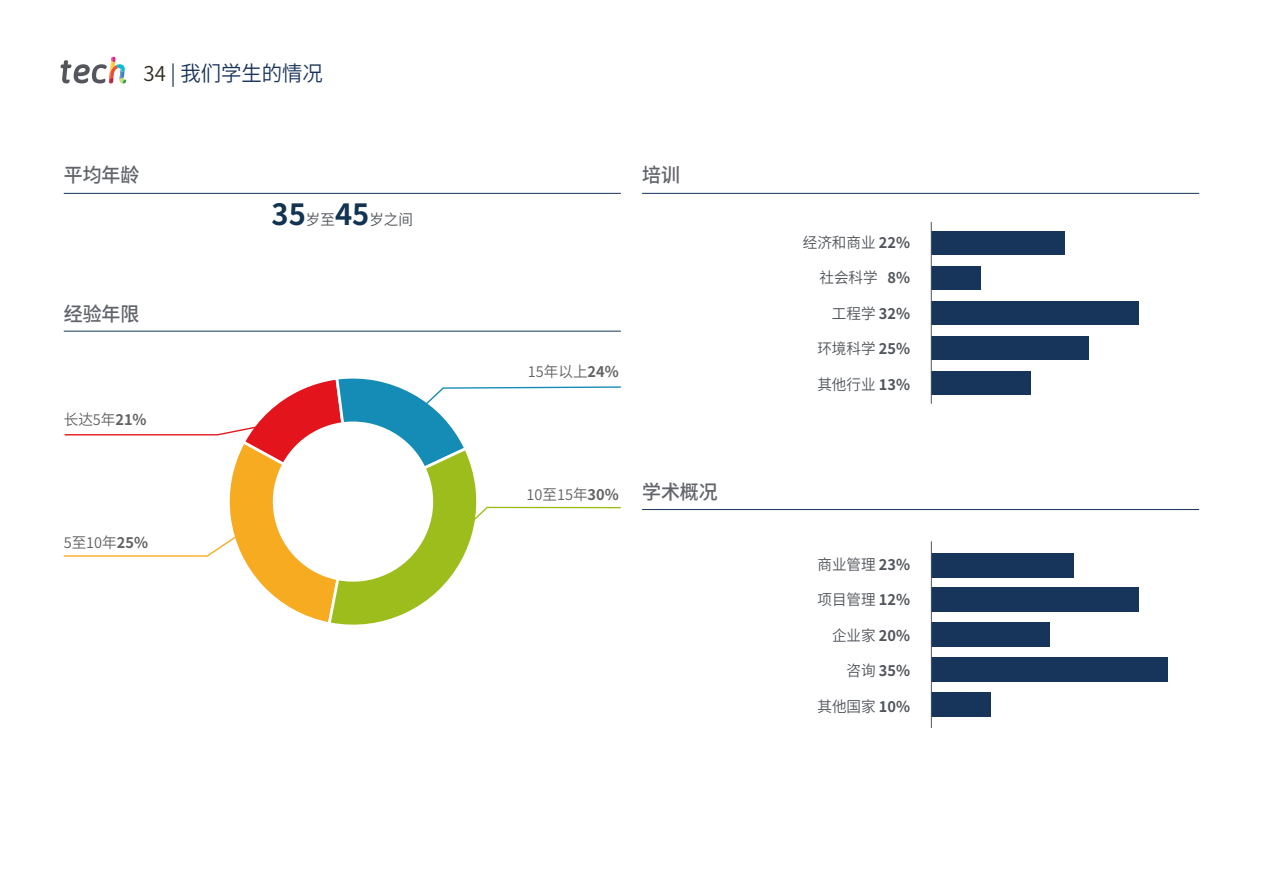
<style>
.page{position:relative;width:1263px;height:893px;background:#fff}
.page>*{position:absolute;margin:0;border:0;box-sizing:border-box;transform-origin:0 0}
.t1{font:21px "Source Han Sans CN";color:#1a355c}
.t2{font:500 19.5px "Source Han Sans CN";color:#61646a}
.t3{font:15px "Source Han Sans CN";color:#52555b}
.t4{font:15px "Source Han Sans CN";color:#636363}
.t5{font:700 15px "Source Han Sans CN";color:#52555b}
.s1{color:#312e20}
.s2{font-weight:700}
.s3{font-weight:700;font-size:30px;color:#123352}
.s4{font-weight:400}
</style>
<div class="page">
<svg style="left:61px;top:57px;width:65px;height:27px"></svg>
<hr style="left:64px;top:193px;width:557px;height:1px;background:#17355b">
<hr style="left:64px;top:331px;width:557px;height:1px;background:#17355b">
<hr style="left:642px;top:509px;width:557px;height:1px;background:#17355b">
<div style="left:931px;top:553px;width:143px;height:24px;background:#17355b"></div>
<div style="left:931px;top:587px;width:207px;height:25px;background:#17355b"></div>
<div style="left:931px;top:622px;width:119px;height:25px;background:#17355b"></div>
<div style="left:931px;top:657px;width:237px;height:25px;background:#17355b"></div>
<div style="left:931px;top:692px;width:59px;height:25px;background:#17355b"></div>
<hr style="left:931px;top:541px;width:1px;height:187px;background:#52555b">
<hr style="left:642px;top:193px;width:557px;height:1px;background:#17355b">
<div style="left:931px;top:231px;width:134px;height:23px;background:#17355b"></div>
<div style="left:931px;top:266px;width:50px;height:23px;background:#17355b"></div>
<div style="left:931px;top:301px;width:207px;height:24px;background:#17355b"></div>
<div style="left:931px;top:336px;width:158px;height:24px;background:#17355b"></div>
<div style="left:931px;top:371px;width:100px;height:24px;background:#17355b"></div>
<hr style="left:931px;top:222px;width:1px;height:182px;background:#52555b">
<svg style="left:64px;top:378px;width:557px;height:247px"></svg>
<h1 class="t1" style="left:144px;top:61px;width:181px"><span class="s1">34</span> | 我们学生的情况</h1>
<h2 class="t2" style="left:64px;top:164px;width:77px">平均年龄</h2>
<h2 class="t2" style="left:64px;top:303px;width:77px">经验年限</h2>
<p class="t4" style="left:64px;top:411px;width:84px">长达5年<span class="s2">21%</span></p>
<p class="t4" style="left:64px;top:534px;width:86px">5至10年<span class="s2">25%</span></p>
<p class="t3" style="left:272px;top:211px;width:143px"><span class="s3">35</span>岁至<span class="s3">45</span>岁之间</p>
<h2 class="t2" style="left:642px;top:164px;width:39px">培训</h2>
<p class="t4" style="left:528px;top:363px;width:92px">15年以上<span class="s2">24%</span></p>
<p class="t4" style="left:526px;top:486px;width:94px">10至15年<span class="s2">30%</span></p>
<h2 class="t2" style="left:642px;top:481px;width:77px">学术概况</h2>
<p class="t3" style="left:803px;top:234px;width:109px">经济和商业 <span class="s2">22%</span></p>
<p class="t3" style="left:819px;top:269px;width:92px">社会科学 <span class="s2">8%</span></p>
<p class="t3" style="left:832px;top:305px;width:80px">工程学 <span class="s2">32%</span></p>
<p class="t3" style="left:817px;top:340px;width:94px">环境科学 <span class="s2">25%</span></p>
<p class="t3" style="left:817px;top:376px;width:94px">其他行业 <span class="s2">13%</span></p>
<p class="t3" style="left:817px;top:556px;width:94px">商业管理 <span class="s2">23%</span></p>
<p class="t3" style="left:817px;top:591px;width:94px">项目管理 <span class="s2">12%</span></p>
<p class="t3" style="left:832px;top:627px;width:80px">企业家 <span class="s2">20%</span></p>
<p class="t5" style="left:846px;top:662px;width:65px"><span class="s4">咨询</span> 35%</p>
<p class="t3" style="left:817px;top:698px;width:94px">其他国家 <span class="s2">10%</span></p>
</div>
